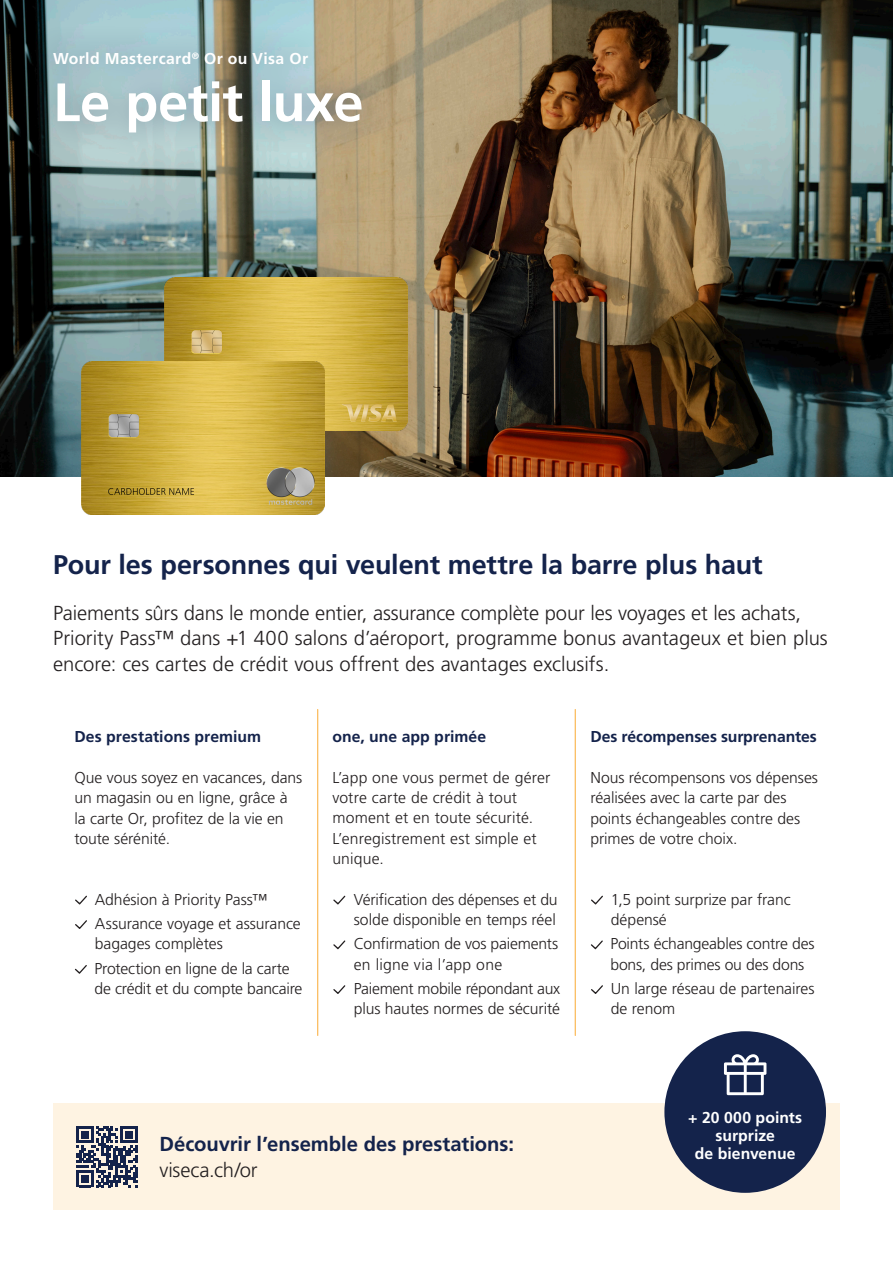
<style>
.page{position:relative;width:893px;height:1263px;background:#fff}
.page>*{position:absolute;margin:0;border:0;box-sizing:border-box;transform-origin:0 0}
.t1{font:700 54px "Frutiger LT Std";letter-spacing:-.01em;color:#fff}
.t2{font:700 27px "Frutiger LT Std";letter-spacing:-.005em;color:#14234b}
.t3{font:300 20.25px/25.5px "Frutiger LT Std";letter-spacing:-.005em;color:#231f20}
.t4{font:700 20.25px "Frutiger LT Std";color:#14234b}
.t5{font:300 15.75px/20.2px "Frutiger LT Std";letter-spacing:-.005em;color:#231f20}
.t6{font:700 15.75px "Frutiger LT Std";color:#14234b}
.t7{font:700 15.75px/18px "Frutiger LT Std";letter-spacing:.01em;color:#fff;text-align:center}
</style>
<div class="page">
<img style="left:0;top:0;width:893px;height:476px">
<div style="left:24px;top:22px;width:368px;height:141px;background:#14234b;opacity:.3"></div>
<div style="left:53px;top:1103px;width:787px;height:107px;background:#fef3e2"></div>
<svg style="left:75px;top:896px;width:12px;height:8px"></svg>
<svg style="left:75px;top:920px;width:12px;height:9px"></svg>
<svg style="left:75px;top:965px;width:12px;height:9px"></svg>
<svg style="left:333px;top:896px;width:12px;height:8px"></svg>
<svg style="left:333px;top:940px;width:12px;height:9px"></svg>
<svg style="left:333px;top:985px;width:12px;height:9px"></svg>
<svg style="left:591px;top:896px;width:12px;height:8px"></svg>
<svg style="left:591px;top:940px;width:12px;height:9px"></svg>
<svg style="left:591px;top:985px;width:12px;height:9px"></svg>
<hr style="left:317px;top:709px;width:1px;height:326px;background:#faaa33">
<hr style="left:575px;top:709px;width:1px;height:326px;background:#faaa33">
<svg style="left:76px;top:1126px;width:62px;height:61px"></svg>
<div style="left:664px;top:1031px;width:162px;height:162px;background:#14234b;border-radius:50%"></div>
<svg style="left:724px;top:1054px;width:42px;height:41px"></svg>
<img style="left:164px;top:277px;width:244px;height:154px">
<img style="left:81px;top:362px;width:243px;height:153px">
<p class="t7" style="left:53px;top:50px;width:257px">World Mastercard<sup>®</sup> Or ou Visa Or</p>
<h1 class="t1" style="left:53px;top:70px;width:312px">Le petit luxe</h1>
<h2 class="t2" style="left:53px;top:548px;width:711px">Pour les personnes qui veulent mettre la barre plus haut</h2>
<p class="t3" style="left:53px;top:600px;width:776px">Paiements sûrs dans le monde entier, assurance complète pour les voyages et les achats,<br>Priority Pass™ dans +1 400 salons d’aéroport, programme bonus avantageux et bien plus encore: ces cartes de crédit vous offrent des avantages exclusifs.</p>
<p class="t6" style="left:74px;top:728px;width:188px">Des prestations premium</p>
<p class="t5" style="left:74px;top:768px;width:229px">Que vous soyez en vacances, dans un magasin ou en ligne, grâce à la carte Or, profitez de la vie en toute sérénité.</p>
<p class="t5" style="left:95px;top:887px;width:207px;line-height:24.5px">Adhésion à Priority Pass™<br>Assurance voyage et assurance</p>
<p class="t5" style="left:94px;top:932px;width:197px;line-height:24.5px">bagages complètes<br>Protection en ligne de la carte</p>
<p class="t5" style="left:94px;top:979px;width:210px">de crédit et du compte bancaire</p>
<p class="t6" style="left:332px;top:728px;width:155px">one, une app primée</p>
<p class="t5" style="left:332px;top:768px;width:220px">L’app one vous permet de gérer votre carte de crédit à tout moment et en toute sécurité.<br>L’enregistrement est simple et unique.</p>
<p class="t5" style="left:354px;top:889px;width:205px">Vérification des dépenses et du solde disponible en temps réel</p>
<p class="t5" style="left:354px;top:934px;width:206px">Confirmation de vos paiements en ligne via l’app one</p>
<p class="t5" style="left:354px;top:979px;width:208px">Paiement mobile répondant aux plus hautes normes de sécurité</p>
<p class="t6" style="left:590px;top:728px;width:228px">Des récompenses surprenantes</p>
<p class="t5" style="left:590px;top:768px;width:229px">Nous récompensons vos dépenses réalisées avec la carte par des points échangeables contre des primes de votre choix.</p>
<p class="t5" style="left:611px;top:889px;width:181px">1,5 point surprize par franc dépensé</p>
<p class="t5" style="left:610px;top:934px;width:206px">Points échangeables contre des bons, des primes ou des dons</p>
<p class="t5" style="left:611px;top:979px;width:205px">Un large réseau de partenaires de renom</p>
<p class="t4" style="left:159px;top:1132px;width:356px">Découvrir l’ensemble des prestations:</p>
<p class="t3" style="left:159px;top:1157px;width:100px">viseca.ch/or</p>
<p class="t7" style="left:688px;top:1108px;width:116px">+ 20 000 points surprize<br>de bienvenue</p>
</div>
